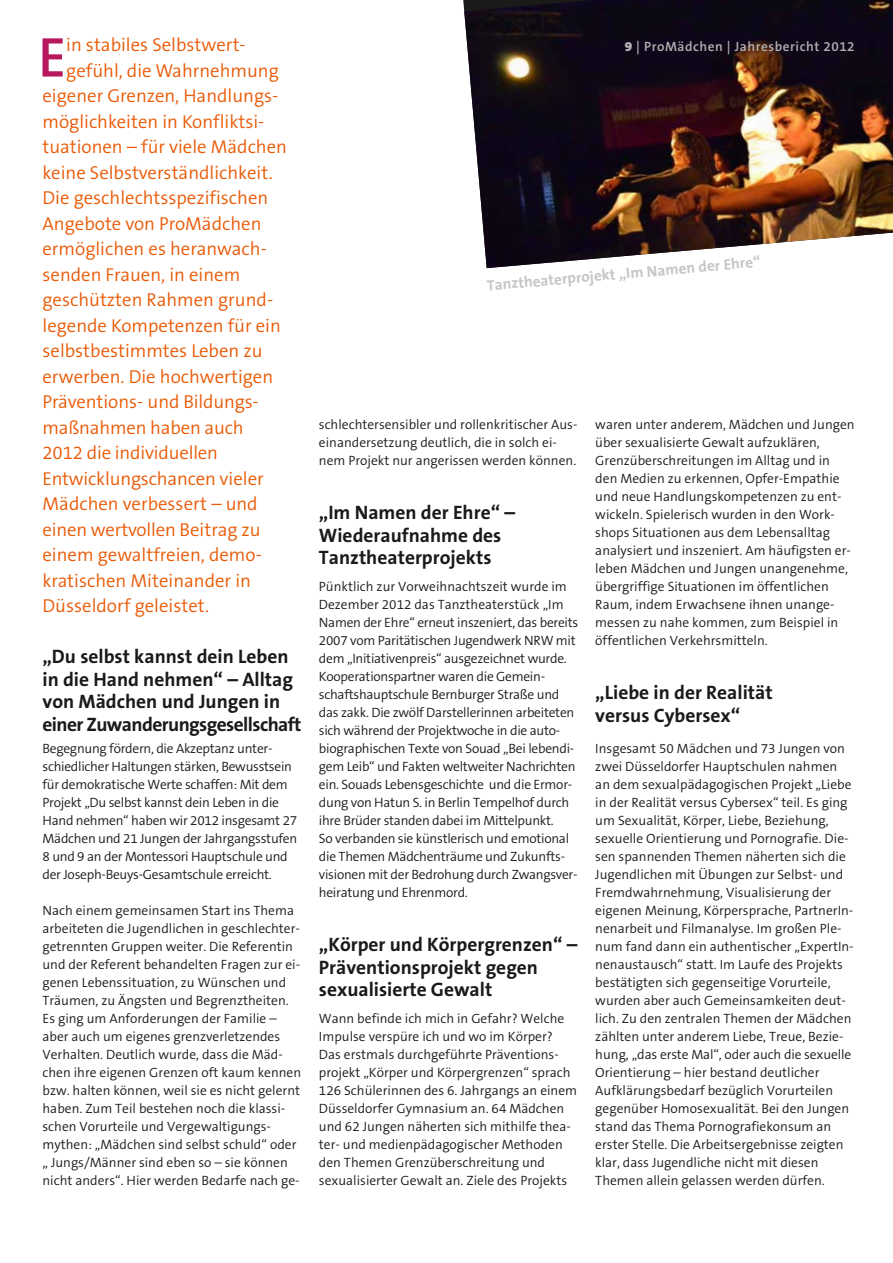
<style>
.page{position:relative;width:893px;height:1263px;background:#fff}
.page>*{position:absolute;margin:0;border:0;box-sizing:border-box;transform-origin:0 0}
.t1{font:600 56.55px "The Sans CE B6";color:#b7175d}
.t2{font:700 19.5px/22.5px "The Sans CE B7";color:#1a1a18}
.t3{font:300 18.75px "The Sans CE B4";color:#ea5a06}
.t4{font:700 15.3px "The Sans CE B7";color:#c5c6c6}
.t5{font:300 13.5px/18px "The Sans CE B4";color:#1a1a18}
.t6{font:300 13.5px/18px "The Sans CE B4";letter-spacing:-.02em;color:#1a1a18}
.t7{font:600 13.5px "The Sans CE B6";letter-spacing:.04em;color:#b1b2b3}
.s1{font-family:"The Sans CE B9";font-weight:900}
</style>
<div class="page">
<img style="left:464px;top:0;width:429px;height:268px">
<h1 class="t1" style="left:38px;top:26px;width:30px">E</h1>
<h3 class="t3" style="left:66px;top:35px;width:181px">in stabiles Selbstwert-</h3>
<h3 class="t3" style="left:66px;top:60px;width:214px">gefühl, die Wahrnehmung</h3>
<h3 class="t3" style="left:43px;top:86px;width:237px">eigener Grenzen, Handlungs-</h3>
<h3 class="t3" style="left:43px;top:111px;width:223px">möglichkeiten in Konfliktsi-</h3>
<h3 class="t3" style="left:43px;top:137px;width:246px">tuationen – für viele Mädchen</h3>
<h3 class="t3" style="left:43px;top:162px;width:232px">keine Selbstverständlichkeit.</h3>
<h3 class="t3" style="left:43px;top:188px;width:227px">Die geschlechtsspezifischen</h3>
<h3 class="t3" style="left:43px;top:213px;width:220px">Angebote von ProMädchen</h3>
<h3 class="t3" style="left:43px;top:239px;width:226px">ermöglichen es heranwach-</h3>
<h3 class="t3" style="left:43px;top:264px;width:199px">senden Frauen, in einem</h3>
<h3 class="t3" style="left:43px;top:290px;width:232px">geschützten Rahmen grund-</h3>
<h3 class="t3" style="left:43px;top:315px;width:240px">legende Kompetenzen für ein</h3>
<h3 class="t3" style="left:43px;top:341px;width:222px">selbstbestimmtes Leben zu</h3>
<h3 class="t3" style="left:43px;top:366px;width:232px">erwerben. Die hochwertigen</h3>
<h3 class="t3" style="left:43px;top:392px;width:218px">Präventions- und Bildungs-</h3>
<h3 class="t3" style="left:43px;top:417px;width:203px">maßnahmen haben auch</h3>
<h3 class="t3" style="left:43px;top:443px;width:177px">2012 die individuellen</h3>
<h3 class="t3" style="left:43px;top:468px;width:223px">Entwicklungschancen vieler</h3>
<h3 class="t3" style="left:43px;top:494px;width:216px">Mädchen verbessert – und</h3>
<h3 class="t3" style="left:43px;top:519px;width:220px">einen wertvollen Beitrag zu</h3>
<h3 class="t3" style="left:43px;top:545px;width:221px">einem gewaltfreien, demo-</h3>
<h3 class="t3" style="left:43px;top:570px;width:210px">kratischen Miteinander in</h3>
<h3 class="t3" style="left:43px;top:596px;width:168px">Düsseldorf geleistet.</h3>
<h2 class="t2" style="left:43px;top:646px;width:261px">„Du selbst kannst dein Leben in die Hand nehmen“ – Alltag von Mädchen und Jungen in einer Zuwanderungsgesellschaft</h2>
<p class="t6" style="left:43px;top:740px;width:256px">Begegnung fördern, die Akzeptanz unter&shy;schiedlicher Haltungen stärken, Bewusstsein für demokratische Werte schaffen: Mit dem Projekt „Du selbst kannst dein Leben in die Hand nehmen“ haben wir 2012 insgesamt 27<br>Mädchen und 21 Jungen der Jahrgangsstufen 8 und 9 an der Montessori Hauptschule und der Joseph-Beuys-Gesamtschule erreicht.</p>
<p class="t5" style="left:43px;top:902px;width:260px">Nach einem gemeinsamen Start ins Thema arbeiteten die Jugendlichen in geschlechter&shy;getrennten Gruppen weiter. Die Referentin und der Referent behandelten Fragen zur ei&shy;genen Lebenssituation, zu Wünschen und Träumen, zu Ängsten und Begrenztheiten.<br>Es ging um Anforderungen der Familie – aber auch um eigenes grenzverletzendes Verhalten. Deutlich wurde, dass die Mäd&shy;chen ihre eigenen Grenzen oft kaum kennen bzw. halten können, weil sie es nicht gelernt haben. Zum Teil bestehen noch die klassi&shy;schen Vorurteile und Vergewaltigungs&shy;mythen: „Mädchen sind selbst schuld“ oder „ Jungs/Männer sind eben so – sie können nicht anders“. Hier werden Bedarfe nach ge-</p>
<p class="t7" style="left:625px;top:39px;width:231px"><span class="s1">9</span> | ProMädchen | Jahresbericht 2012</p>
<p class="t4" style="left:486px;top:277px;width:276px;rotate:-5deg">Tanztheaterprojekt „Im Namen der Ehre“</p>
<p class="t5" style="left:319px;top:416px;width:260px">schlechtersensibler und rollenkritischer Aus&shy;einandersetzung deutlich, die in solch ei&shy;nem Projekt nur angerissen werden können.</p>
<h2 class="t2" style="left:319px;top:502px;width:198px">„Im Namen der Ehre“ –<br>Wiederaufnahme des<br>Tanztheaterprojekts</h2>
<p class="t6" style="left:319px;top:578px;width:261px">Pünktlich zur Vorweihnachtszeit wurde im Dezember 2012 das Tanztheaterstück „Im Namen der Ehre“ erneut inszeniert, das bereits 2007 vom Paritätischen Jugendwerk NRW mit dem „Initiativenpreis“ ausgezeichnet wurde.<br>Kooperationspartner waren die Gemein&shy;schaftshauptschule Bernburger Straße und das zakk. Die zwölf Darstellerinnen arbeiteten sich während der Projektwoche in die auto&shy;biographischen Texte von Souad „Bei lebendi&shy;gem Leib“ und Fakten weltweiter Nachrichten ein. Souads Lebensgeschichte und die Ermor&shy;dung von Hatun S. in Berlin Tempelhof durch ihre Brüder standen dabei im Mittelpunkt.<br>So verbanden sie künstlerisch und emotional die Themen Mädchenträume und Zukunfts&shy;visionen mit der Bedrohung durch Zwangsver&shy;heiratung und Ehrenmord.</p>
<h2 class="t2" style="left:319px;top:934px;width:260px">„Körper und Körpergrenzen“ –<br>Präventionsprojekt gegen sexualisierte Gewalt</h2>
<p class="t5" style="left:319px;top:1010px;width:260px">Wann befinde ich mich in Gefahr? Welche Impulse verspüre ich und wo im Körper?<br>Das erstmals durchgeführte Präventions&shy;projekt „Körper und Körpergrenzen“ sprach 126 Schülerinnen des 6. Jahrgangs an einem Düsseldorfer Gymnasium an. 64 Mädchen und 62 Jungen näherten sich mithilfe thea&shy;ter- und medienpädagogischer Methoden den Themen Grenzüberschreitung und sexualisierter Gewalt an. Ziele des Projekts</p>
<p class="t5" style="left:595px;top:416px;width:261px">waren unter anderem, Mädchen und Jungen über sexualisierte Gewalt aufzuklären, Grenzüberschreitungen im Alltag und in den Medien zu erkennen, Opfer-Empathie und neue Handlungskompetenzen zu ent&shy;wickeln. Spielerisch wurden in den Work&shy;shops Situationen aus dem Lebensalltag analysiert und inszeniert. Am häufigsten er&shy;leben Mädchen und Jungen unangenehme, übergriffige Situationen im öffentlichen Raum, indem Erwachsene ihnen unange&shy;messen zu nahe kommen, zum Beispiel in öffentlichen Verkehrsmitteln.</p>
<h2 class="t2" style="left:595px;top:682px;width:179px">„Liebe in der Realität versus Cybersex“</h2>
<p class="t5" style="left:595px;top:740px;width:260px">Insgesamt 50 Mädchen und 73 Jungen von zwei Düsseldorfer Hauptschulen nahmen an dem sexualpädagogischen Projekt „Liebe in der Realität versus Cybersex“ teil. Es ging um Sexualität, Körper, Liebe, Beziehung, sexuelle Orientierung und Pornografie. Die&shy;sen spannenden Themen näherten sich die Jugendlichen mit Übungen zur Selbst- und Fremdwahrnehmung, Visualisierung der eigenen Meinung, Körpersprache, PartnerIn&shy;nenarbeit und Filmanalyse. Im großen Ple&shy;num fand dann ein authentischer „ExpertIn&shy;nenaustausch“ statt. Im Laufe des Projekts bestätigten sich gegenseitige Vorurteile, wurden aber auch Gemeinsamkeiten deut&shy;lich. Zu den zentralen Themen der Mädchen zählten unter anderem Liebe, Treue, Bezie&shy;hung, „das erste Mal“, oder auch die sexuelle Orientierung – hier bestand deutlicher Aufklärungsbedarf bezüglich Vorurteilen gegenüber Homosexualität. Bei den Jungen stand das Thema Pornografiekonsum an erster Stelle. Die Arbeitsergebnisse zeigten klar, dass Jugendliche nicht mit diesen Themen allein gelassen werden dürfen.</p>
</div>
